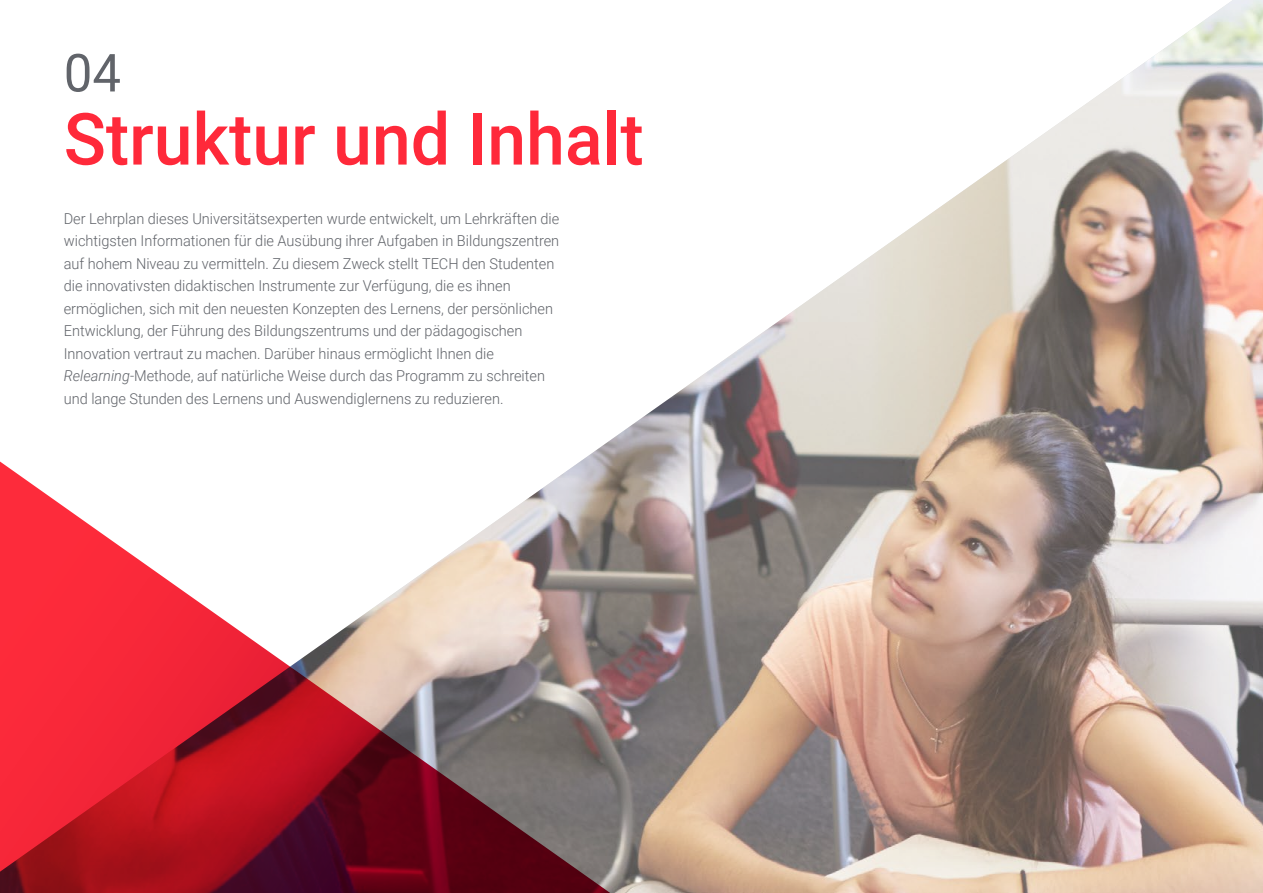
<style>
.page{position:relative;width:1263px;height:893px;background:#fff}
.page>*{position:absolute;margin:0;border:0;box-sizing:border-box;transform-origin:0 0}
.t1{font:500 72px "Roboto";color:#ff293a}
.t2{font:52.5px "Roboto";color:#61646a}
.t3{font:300 15px/22.5px "Roboto";color:#61646a}
.s1{font-style:italic}
</style>
<div class="page">
<img style="left:602px;top:0;width:661px;height:893px">
<svg style="left:0;top:446px;width:640px;height:447px"></svg>
<h2 class="t2" style="left:64px;top:36px;width:59px">04</h2>
<h1 class="t1" style="left:64px;top:89px;width:581px">Struktur und Inhalt</h1>
<p class="t3" style="left:64px;top:207px;width:497px">Der Lehrplan dieses Universitätsexperten wurde entwickelt, um Lehrkräften die wichtigsten Informationen für die Ausübung ihrer Aufgaben in Bildungszentren auf hohem Niveau zu vermitteln. Zu diesem Zweck stellt TECH den Studenten die innovativsten didaktischen Instrumente zur Verfügung, die es ihnen ermöglichen, sich mit den neuesten Konzepten des Lernens, der persönlichen Entwicklung, der Führung des Bildungszentrums und der pädagogischen Innovation vertraut zu machen. Darüber hinaus ermöglicht Ihnen die <span class="s1">Relearning</span>-Methode, auf natürliche Weise durch das Programm zu schreiten und lange Stunden des Lernens und Auswendiglernens zu reduzieren.</p>
</div>
